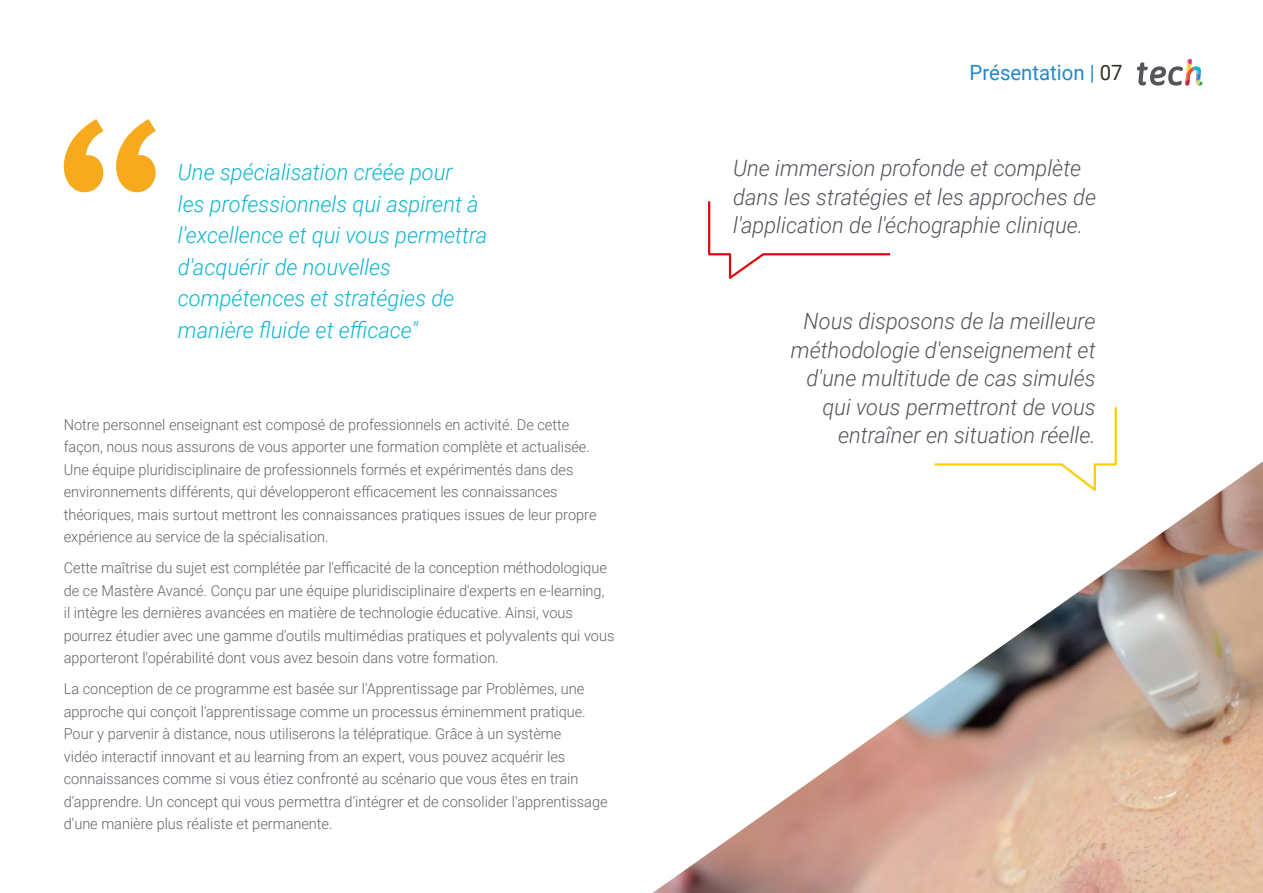
<style>
.page{position:relative;width:1263px;height:893px;background:#fff}
.page>*{position:absolute;margin:0;border:0;box-sizing:border-box;transform-origin:0 0}
.t1{font:italic 300 22.5px/28.5px "Roboto";color:#52555b;text-align:right}
.t2{font:italic 300 22.5px/31.5px "Roboto";color:#0fb6cf}
.t3{font:21px "Roboto";color:#2488c9}
.t4{font:300 15px/22.5px "Roboto";color:#61646a}
.s1{color:#312e20}
</style>
<div class="page">
<svg style="left:64px;top:119px;width:92px;height:73px"></svg>
<img style="left:653px;top:461px;width:610px;height:432px">
<svg style="left:1137px;top:59px;width:65px;height:27px"></svg>
<svg style="left:932px;top:407px;width:186px;height:87px"></svg>
<svg style="left:708px;top:201px;width:183px;height:78px"></svg>
<h1 class="t2" style="left:178px;top:156px;width:311px">Une spécialisation créée pour<br>les professionnels qui aspirent à l'excellence et qui vous permettra d'acquérir de nouvelles compétences et stratégies de manière fluide et efficace"</h1>
<p class="t4" style="left:64px;top:412px;width:534px">Notre personnel enseignant est composé de professionnels en activité. De cette façon, nous nous assurons de vous apporter une formation complète et actualisée.<br>Une équipe pluridisciplinaire de professionnels formés et expérimentés dans des environnements différents, qui développeront efficacement les connaissances théoriques, mais surtout mettront les connaissances pratiques issues de leur propre expérience au service de la spécialisation.</p>
<p class="t4" style="left:64px;top:556px;width:552px">Cette maîtrise du sujet est complétée par l'efficacité de la conception méthodologique de ce Mastère Avancé. Conçu par une équipe pluridisciplinaire d'experts en e-learning, il intègre les dernières avancées en matière de technologie éducative. Ainsi, vous pourrez étudier avec une gamme d'outils multimédias pratiques et polyvalents qui vous apporteront l'opérabilité dont vous avez besoin dans votre formation.</p>
<p class="t4" style="left:64px;top:677px;width:545px">La conception de ce programme est basée sur l'Apprentissage par Problèmes, une approche qui conçoit l'apprentissage comme un processus éminemment pratique.<br>Pour y parvenir à distance, nous utiliserons la télépratique. Grâce à un système<br>vidéo interactif innovant et au learning from an expert, vous pouvez acquérir les connaissances comme si vous étiez confronté au scénario que vous êtes en train d'apprendre. Un concept qui vous permettra d'intégrer et de consolider l'apprentissage d'une manière plus réaliste et permanente.</p>
<h2 class="t3" style="left:970px;top:57px;width:155px">Présentation | <span class="s1">07</span></h2>
<h1 class="t1" style="left:733px;top:153px;width:364px;text-align:left">Une immersion profonde et complète dans les stratégies et les approches de l'application de l'échographie clinique.</h1>
<h1 class="t1" style="left:791px;top:306px;width:306px">Nous disposons de la meilleure méthodologie d'enseignement et d'une multitude de cas simulés qui vous permettront de vous entraîner en situation réelle.</h1>
</div>
